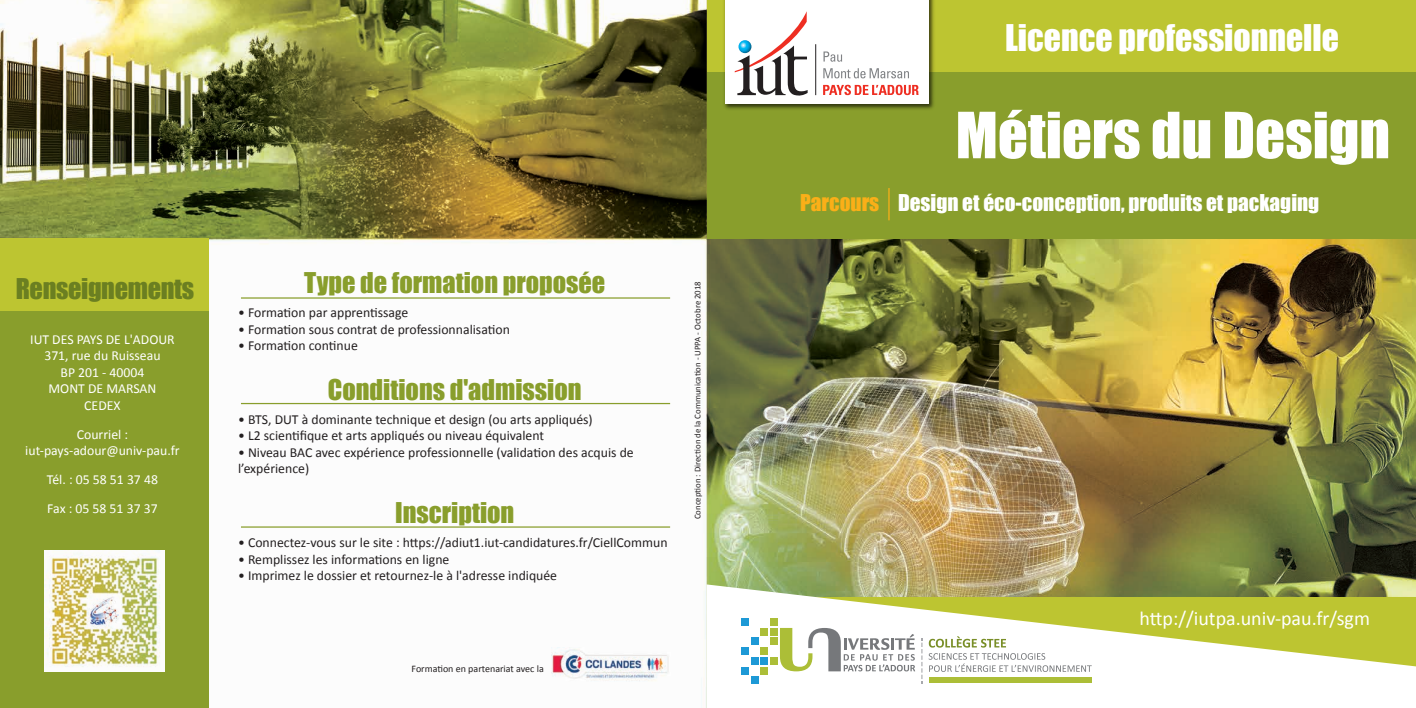
<style>
.page{position:relative;width:1416px;height:708px;background:#fff}
.page>*{position:absolute;margin:0;border:0;box-sizing:border-box;transform-origin:0 0}
.t1{font:58.75px "Impact";color:#fff}
.t2{font:33.75px "Impact";color:#fff}
.t3{font:26.25px "Impact";color:#899e2c}
.t4{font:26.25px "Impact";letter-spacing:-.015em;color:#6b7f21}
.t5{font:21.25px "Impact";color:#fff}
.t6{font:20px "Calibri";color:#fff}
.t7{font:13.75px/16.5px "Calibri";color:#231f20}
.t8{font:13.75px/16.5px "Calibri";color:#fff;text-align:center}
.t9{font:10px "Calibri";color:#231f20}
.t10{font:8.75px "Calibri";color:#231f20}
.s1{color:#faaf18}
</style>
<div class="page">
<img style="left:0;top:0;width:1416px;height:707px">
<div style="left:707px;top:0;width:709px;height:238px;background:#899e2c"></div>
<div style="left:707px;top:0;width:709px;height:72px;background:#bdc531"></div>
<div style="left:0;top:239px;width:208px;height:468px;background:#899e2c"></div>
<div style="left:0;top:238px;width:208px;height:73px;background:#bdc531"></div>
<hr style="left:888px;top:188px;width:1px;height:32px;background:#faaf18">
<hr style="left:241px;top:297px;width:429px;height:1px;background:#899e2c">
<hr style="left:241px;top:402px;width:429px;height:2px;background:#899e2c">
<hr style="left:241px;top:526px;width:429px;height:1px;background:#899e2c">
<img style="left:44px;top:550px;width:120px;height:120px">
<img style="left:724px;top:0;width:210px;height:109px">
<div style="left:725px;top:0;width:203px;height:104px;background:#fff"></div>
<hr style="left:815px;top:44px;width:1px;height:51px;background:#231f20">
<svg style="left:735px;top:11px;width:72px;height:85px"></svg>
<svg style="left:823px;top:51px;width:19px;height:11px"></svg>
<svg style="left:823px;top:68px;width:86px;height:10px"></svg>
<svg style="left:823px;top:85px;width:95px;height:10px"></svg>
<img style="left:551px;top:647px;width:119px;height:34px">
<svg style="left:706px;top:584px;width:710px;height:123px"></svg>
<div style="left:751px;top:676px;width:7px;height:7px;background:#1d99d6"></div>
<div style="left:741px;top:617px;width:7px;height:8px;background:#1d99d6"></div>
<div style="left:751px;top:656px;width:7px;height:8px;background:#1d99d6"></div>
<div style="left:751px;top:637px;width:7px;height:7px;background:#1d99d6"></div>
<div style="left:741px;top:666px;width:7px;height:7px;background:#1d99d6"></div>
<div style="left:741px;top:647px;width:7px;height:7px;background:#1d99d6"></div>
<div style="left:770px;top:627px;width:8px;height:8px;background:#acbe37"></div>
<div style="left:770px;top:617px;width:8px;height:8px;background:#acbe37"></div>
<div style="left:770px;top:656px;width:8px;height:8px;background:#acbe37"></div>
<div style="left:770px;top:637px;width:8px;height:7px;background:#acbe37"></div>
<div style="left:760px;top:666px;width:8px;height:7px;background:#acbe37"></div>
<div style="left:760px;top:647px;width:8px;height:7px;background:#acbe37"></div>
<div style="left:760px;top:656px;width:8px;height:8px;background:#1d99d6"></div>
<div style="left:760px;top:627px;width:8px;height:8px;background:#acbe37"></div>
<svg style="left:780px;top:627px;width:135px;height:44px"></svg>
<div style="left:929px;top:676px;width:162px;height:6px;background:#acbe37"></div>
<svg style="left:928px;top:636px;width:164px;height:35px"></svg>
<svg style="left:921px;top:637px;width:1px;height:46px"></svg>
<h3 class="t4" style="left:16px;top:268px;width:180px">Renseignements</h3>
<h3 class="t3" style="left:304px;top:262px;width:303px">Type de formation proposée</h3>
<p class="t7" style="left:238px;top:304px;width:172px">• Formation par apprentissage</p>
<p class="t7" style="left:238px;top:321px;width:273px">• Formation sous contrat de professionnalisation</p>
<p class="t7" style="left:238px;top:337px;width:121px">• Formation continue</p>
<h3 class="t3" style="left:328px;top:369px;width:255px">Conditions d'admission</h3>
<p class="t7" style="left:238px;top:411px;width:356px">• BTS, DUT à dominante technique et design (ou arts appliqués)</p>
<p class="t7" style="left:238px;top:427px;width:308px">• L2 scientifique et arts appliqués ou niveau équivalent</p>
<p class="t7" style="left:238px;top:444px;width:397px">• Niveau BAC avec expérience professionnelle (validation des acquis de l’expérience)</p>
<h3 class="t3" style="left:395px;top:492px;width:121px">Inscription</h3>
<p class="t7" style="left:238px;top:534px;width:431px">• Connectez-vous sur le site : https://adiut1.iut-candidatures.fr/CiellCommun</p>
<p class="t7" style="left:238px;top:550px;width:213px">• Remplissez les informations en ligne</p>
<p class="t7" style="left:238px;top:567px;width:321px">• Imprimez le dossier et retournez-le à l'adresse indiquée</p>
<p class="t8" style="left:30px;top:330px;width:146px">IUT DES PAYS DE L'ADOUR<br>371, rue du Ruisseau<br>BP 201 - 40004<br>MONT DE MARSAN<br>CEDEX</p>
<p class="t8" style="left:25px;top:425px;width:156px">Courriel : iut-pays-adour@univ-pau.fr</p>
<p class="t8" style="left:47px;top:465px;width:112px;line-height:29px;text-align:left">Tél. : 05 58 51 37 48<br>Fax : 05 58 51 37 37</p>
<p class="t10" style="left:692px;top:519px;width:239px;rotate:-90deg">Conception : Direction de la Communication - UPPA - Octobre 2018</p>
<p class="t9" style="left:411px;top:661px;width:134px">Formation en partenariat avec la</p>
<h2 class="t2" style="left:1005px;top:12px;width:335px">Licence professionnelle</h2>
<h1 class="t1" style="left:956px;top:89px;width:436px">Métiers du Design</h1>
<h3 class="t5" style="left:800px;top:186px;width:520px"><span class="s1">Parcours</span> Design et éco-conception, produits et packaging</h3>
<h3 class="t6" style="left:1139px;top:605px;width:232px">http://iutpa.univ-pau.fr/sgm</h3>
</div>
